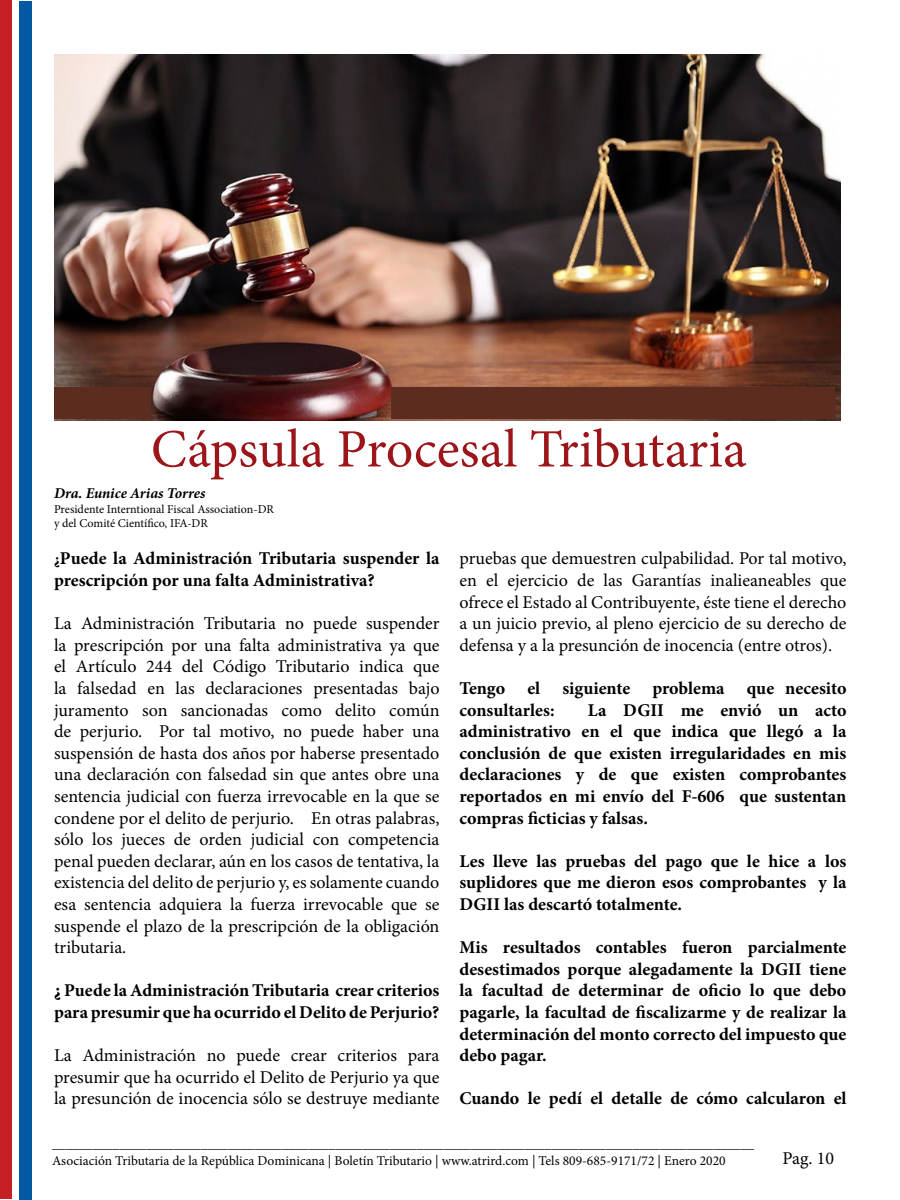
<style>
.page{position:relative;width:900px;height:1200px;background:#fff}
.page>*{position:absolute;margin:0;border:0;box-sizing:border-box;transform-origin:0 0}
.t1{font:54px "Minion Pro";color:#9c1519}
.t2{font:18px/21.6px "Minion Pro";color:#000;text-align:justify}
.t3{font:700 18px/21.6px "Minion Pro";color:#000}
.t4{font:italic 700 15px "Minion Pro";letter-spacing:-.005em;color:#000}
.t5{font:13.5px/16.2px "Minion Pro";color:#000}
.t6{font:12px/14.4px "Minion Pro";color:#000}
.s1{font-size:15px}
</style>
<div class="page">
<div style="left:0;top:1px;width:12px;height:1198px;background:#c42026"></div>
<div style="left:19px;top:1px;width:12px;height:1199px;background:#0058a2"></div>
<img style="left:54px;top:54px;width:787px;height:367px">
<div style="left:392px;top:388px;width:443px;height:31px;background:#5c2c1e"></div>
<div style="left:54px;top:388px;width:96px;height:31px;background:#5c2c1e"></div>
<h1 class="t1" style="left:151px;top:413px;width:597px">Cápsula Procesal Tributaria</h1>
<p class="t4" style="left:54px;top:483px;width:153px">Dra. Eunice Arias Torres</p>
<p class="t6" style="left:54px;top:502px;width:221px">Presidente Interntional Fiscal Association-DR y del Comité Científico, IFA-DR</p>
<p class="t3" style="left:54px;top:548px;width:387px"><span class="s1">¿</span>Puede la Administración Tributaria suspender la prescripción por una falta Administrativa?</p>
<p class="t2" style="left:54px;top:613px;width:387px">La Administración Tributaria no puede suspender la prescripción por una falta administrativa ya que el Artículo 244 del Código Tributario indica que la falsedad en las declaraciones presentadas bajo juramento son sancionadas como delito común de perjurio. Por tal motivo, no puede haber una suspensión de hasta dos años por haberse presentado una declaración con falsedad sin que antes obre una sentencia judicial con fuerza irrevocable en la que se condene por el delito de perjurio. En otras palabras, sólo los jueces de orden judicial con competencia penal pueden declarar, aún en los casos de tentativa, la existencia del delito de perjurio y, es solamente cuando esa sentencia adquiera la fuerza irrevocable que se suspende el plazo de la prescripción de la obligación tributaria.</p>
<p class="t3" style="left:54px;top:980px;width:387px">¿ Puede la Administración Tributaria crear criterios para presumir que ha ocurrido el Delito de Perjurio?</p>
<p class="t2" style="left:54px;top:1045px;width:387px">La Administración no puede crear criterios para presumir que ha ocurrido el Delito de Perjurio ya que la presunción de inocencia sólo se destruye mediante</p>
<p class="t2" style="left:459px;top:548px;width:389px">pruebas que demuestren culpabilidad. Por tal motivo, en el ejercicio de las Garantías inalieaneables que ofrece el Estado al Contribuyente, éste tiene el derecho a un juicio previo, al pleno ejercicio de su derecho de defensa y a la presunción de inocencia (entre otros).</p>
<p class="t3" style="left:459px;top:677px;width:388px">Tengo el siguiente problema que necesito consultarles:</p>
<p class="t3" style="left:459px;top:699px;width:389px;text-align:justify;text-indent:128px">La DGII me envió un acto administrativo en el que indica que llegó a la conclusión de que existen irregularidades en mis declaraciones y de que existen comprobantes reportados en mi envío del F-606 que sustentan compras ficticias y falsas.</p>
<p class="t3" style="left:459px;top:850px;width:389px;text-align:justify">Les lleve las pruebas del pago que le hice a los suplidores que me dieron esos comprobantes y la DGII las descartó totalmente.</p>
<p class="t3" style="left:459px;top:937px;width:389px;text-align:justify">Mis resultados contables fueron parcialmente desestimados porque alegadamente la DGII tiene la facultad de determinar de oficio lo que debo pagarle, la facultad de fiscalizarme y de realizar la determinación del monto correcto del impuesto que debo pagar.</p>
<p class="t3" style="left:459px;top:1088px;width:389px">Cuando le pedí el detalle de cómo calcularon el</p>
<p class="t5" style="left:52px;top:1136px;width:703px">________________________________________________________________________________________________________<br>Asociación Tributaria de la República Dominicana | Boletín Tributario | www.atrird.com | Tels 809-685-9171/72 | Enero 2020</p>
<p class="t2" style="left:783px;top:1147px;width:53px">Pag. 10</p>
</div>
